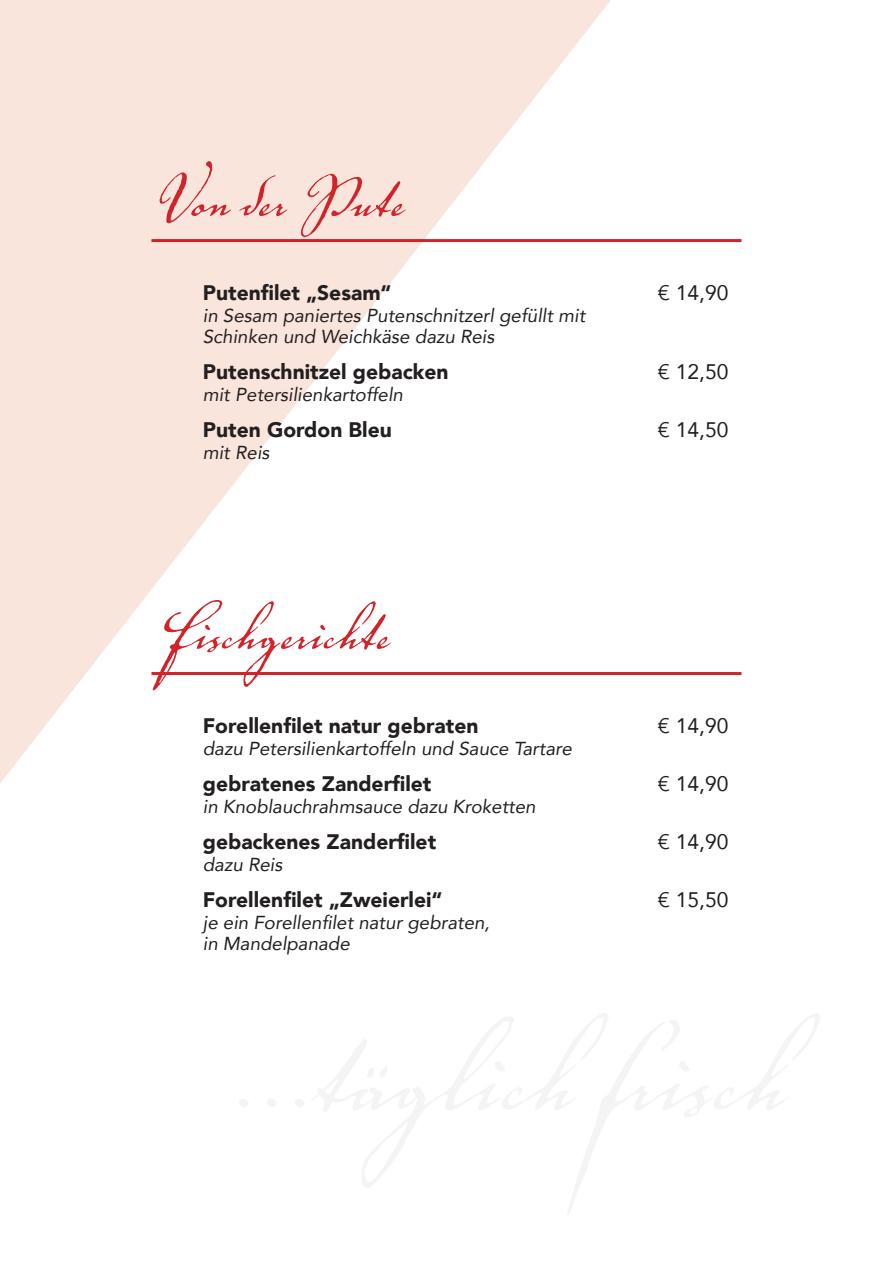
<style>
.page{position:relative;width:893px;height:1263px;background:#fff}
.page>*{position:absolute;margin:0;border:0;box-sizing:border-box;transform-origin:0 0}
.t1{font:90px "Voluta Script Pro";color:#d1232a}
.t2{font:900 21px "Avenir";color:#231f20}
.t3{font:21px "Avenir";color:#231f20}
.t4{font:italic 18.75px/21px "Avenir";color:#231f20}
</style>
<div class="page">
<svg style="left:0;top:0;width:621px;height:783px"></svg>
<hr style="left:151px;top:239px;width:590px;height:3px;background:#d1232a">
<hr style="left:151px;top:672px;width:590px;height:3px;background:#d1232a">
<h1 class="t1" style="left:151px;top:131px;width:255px">Von der Pute</h1>
<p class="t2" style="left:203px;top:274px;width:190px">Putenfilet „Sesam“</p>
<p class="t4" style="left:203px;top:305px;width:384px">in Sesam paniertes Putenschnitzerl gefüllt mit<br>Schinken und Weichkäse dazu Reis</p>
<p class="t2" style="left:203px;top:353px;width:247px">Putenschnitzel gebacken</p>
<p class="t4" style="left:203px;top:384px;width:202px">mit Petersilienkartoffeln</p>
<p class="t2" style="left:203px;top:412px;width:190px">Puten Gordon Bleu</p>
<p class="t4" style="left:203px;top:442px;width:68px">mit Reis</p>
<h1 class="t1" style="left:151px;top:564px;width:240px">Fischgerichte</h1>
<p class="t2" style="left:203px;top:707px;width:277px">Forellenfilet natur gebraten</p>
<p class="t4" style="left:203px;top:738px;width:370px">dazu Petersilienkartoffeln und Sauce Tartare</p>
<p class="t2" style="left:203px;top:765px;width:230px">gebratenes Zanderfilet</p>
<p class="t4" style="left:203px;top:796px;width:334px">in Knoblauchrahmsauce dazu Kroketten</p>
<p class="t2" style="left:203px;top:823px;width:235px">gebackenes Zanderfilet</p>
<p class="t4" style="left:203px;top:854px;width:81px">dazu Reis</p>
<p class="t2" style="left:203px;top:881px;width:241px">Forellenfilet „Zweierlei“</p>
<p class="t4" style="left:203px;top:912px;width:288px">je ein Forellenfilet natur gebraten, in Mandelpanade</p>
<p class="t3" style="left:658px;top:276px;width:72px">€ 14,90</p>
<p class="t3" style="left:658px;top:355px;width:72px">€ 12,50</p>
<p class="t3" style="left:658px;top:413px;width:72px">€ 14,50</p>
<p class="t3" style="left:658px;top:709px;width:72px">€ 14,90</p>
<p class="t3" style="left:658px;top:767px;width:72px">€ 14,90</p>
<p class="t3" style="left:658px;top:825px;width:72px">€ 14,90</p>
<p class="t3" style="left:658px;top:883px;width:72px">€ 15,50</p>
</div>
